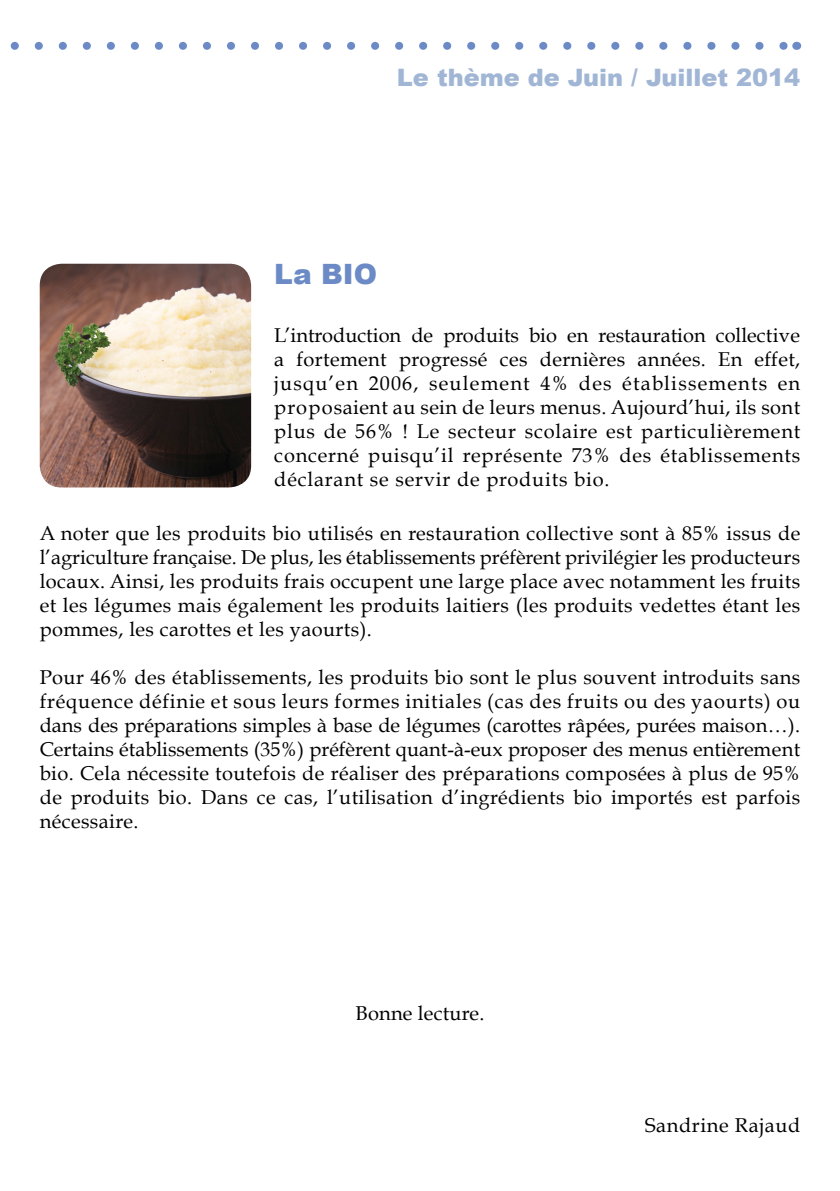
<style>
.page{position:relative;width:840px;height:1191px;background:#fff}
.page>*{position:absolute;margin:0;border:0;box-sizing:border-box;transform-origin:0 0}
.t1{font:900 28px "Arial";color:#6c8bc6}
.t2{font:900 24px "Arial";color:#a1b6d5}
.t3{font:20px/24px "Book Antiqua";letter-spacing:.02em;color:#000;text-align:justify}
</style>
<div class="page">
<svg style="left:10px;top:42px;width:773px;height:8px"></svg>
<img style="left:40px;top:264px;width:211px;height:223px">
<p class="t2" style="left:397px;top:60px;width:404px">Le thème de Juin / Juillet 2014</p>
<p class="t1" style="left:274px;top:253px;width:104px">La BIO</p>
<p class="t3" style="left:274px;top:323px;width:527px">L’introduction de produits bio en restauration collective a fortement progressé ces dernières années. En effet, jusqu’en 2006, seulement 4% des établissements en proposaient au sein de leurs menus. Aujourd’hui, ils sont plus de 56% ! Le secteur scolaire est particulièrement concerné puisqu’il représente 73% des établissements déclarant se servir de produits bio.</p>
<p class="t3" style="left:40px;top:521px;width:761px">A noter que les produits bio utilisés en restauration collective sont à 85% issus de l’agriculture française. De plus, les établissements préfèrent privilégier les producteurs locaux. Ainsi, les produits frais occupent une large place avec notamment les fruits et les légumes mais également les produits laitiers (les produits vedettes étant les pommes, les carottes et les yaourts).</p>
<p class="t3" style="left:40px;top:665px;width:761px">Pour 46% des établissements, les produits bio sont le plus souvent introduits sans fréquence définie et sous leurs formes initiales (cas des fruits ou des yaourts) ou dans des préparations simples à base de légumes (carottes râpées, purées maison…).<br>Certains établissements (35%) préfèrent quant-à-eux proposer des menus entièrement bio. Cela nécessite toutefois de réaliser des préparations composées à plus de 95% de produits bio. Dans ce cas, l’utilisation d’ingrédients bio importés est parfois nécessaire.</p>
<p class="t3" style="left:355px;top:1001px;width:130px">Bonne lecture.</p>
<p class="t3" style="left:644px;top:1113px;width:157px">Sandrine Rajaud</p>
</div>
